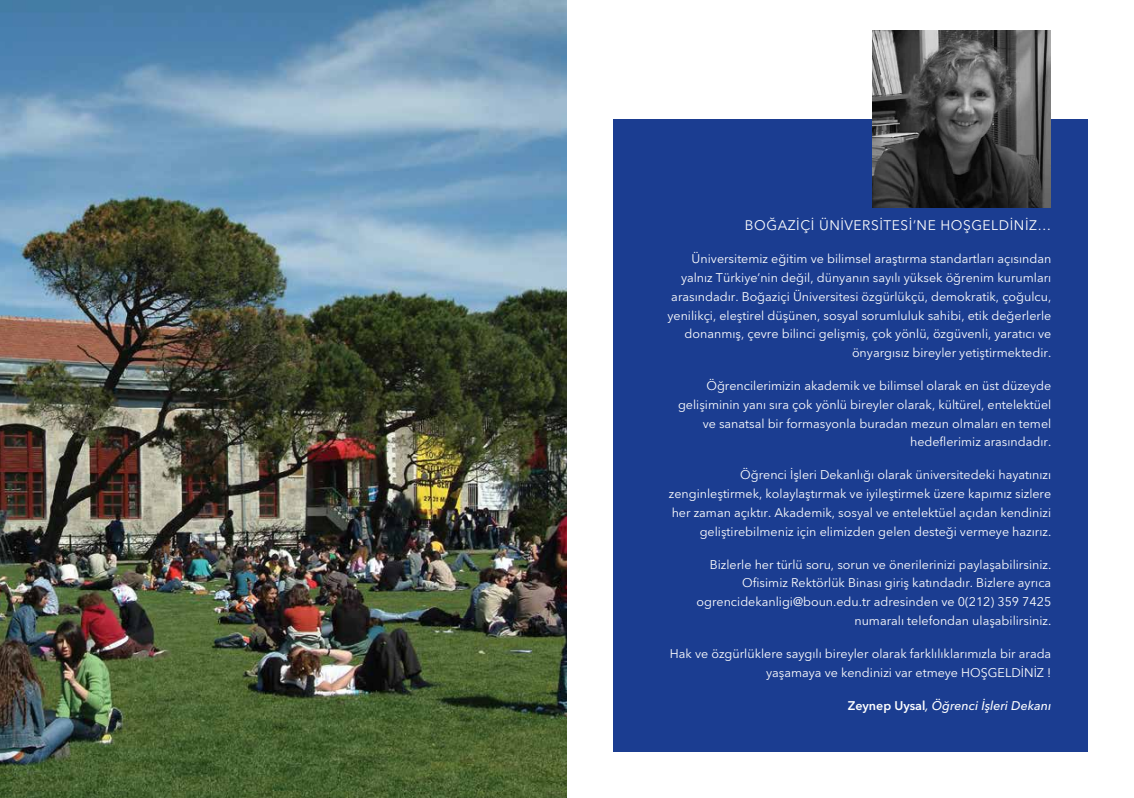
<style>
.page{position:relative;width:1134px;height:798px;background:#fff}
.page>*{position:absolute;margin:0;border:0;box-sizing:border-box;transform-origin:0 0}
.t1{font:13.75px "Avenir Next LT Pro";letter-spacing:.04em;color:#fff}
.t2{font:12.5px/18.8px "Avenir Next LT Pro";color:#fff;text-align:right}
.t3{font:italic 500 12.5px "Avenir Next LT Pro";color:#fff}
.s1{font-weight:600;font-style:normal}
</style>
<div class="page">
<img style="left:0;top:0;width:567px;height:797px">
<div style="left:613px;top:119px;width:475px;height:632px;background:#1b3d91"></div>
<img style="left:873px;top:30px;width:177px;height:178px">
<p class="t1" style="left:745px;top:217px;width:308px">BOĞAZİÇİ ÜNİVERSİTESİ’NE HOŞGELDİNİZ…</p>
<p class="t2" style="left:667px;top:249px;width:385px">Üniversitemiz eğitim ve bilimsel araştırma standartları açısından yalnız Türkiye’nin değil, dünyanın sayılı yüksek öğrenim kurumları arasındadır. Boğaziçi Üniversitesi özgürlükçü, demokratik, çoğulcu, yenilikçi, eleştirel düşünen, sosyal sorumluluk sahibi, etik değerlerle donanmış, çevre bilinci gelişmiş, çok yönlü, özgüvenli, yaratıcı ve önyargısız bireyler yetiştirmektedir.</p>
<p class="t2" style="left:678px;top:376px;width:375px">Öğrencilerimizin akademik ve bilimsel olarak en üst düzeyde gelişiminin yanı sıra çok yönlü bireyler olarak, kültürel, entelektüel ve sanatsal bir formasyonla buradan mezun olmaları en temel hedeflerimiz arasındadır.</p>
<p class="t2" style="left:669px;top:465px;width:384px">Öğrenci İşleri Dekanlığı olarak üniversitedeki hayatınızı zenginleştirmek, kolaylaştırmak ve iyileştirmek üzere kapımız sizlere her zaman açıktır. Akademik, sosyal ve entelektüel açıdan kendinizi geliştirebilmeniz için elimizden gelen desteği vermeye hazırız.</p>
<p class="t2" style="left:696px;top:554px;width:356px">Bizlerle her türlü soru, sorun ve önerilerinizi paylaşabilirsiniz.<br>Ofisimiz Rektörlük Binası giriş katındadır. Bizlere ayrıca ogrencidekanligi@boun.edu.tr adresinden ve 0(212) 359 7425 numaralı telefondan ulaşabilirsiniz.</p>
<p class="t2" style="left:670px;top:643px;width:383px">Hak ve özgürlüklere saygılı bireyler olarak farklılıklarımızla bir arada yaşamaya ve kendinizi var etmeye HOŞGELDİNİZ !</p>
<p class="t3" style="left:848px;top:697px;width:205px"><span class="s1">Zeynep Uysal</span>, Öğrenci İşleri Dekanı</p>
</div>
